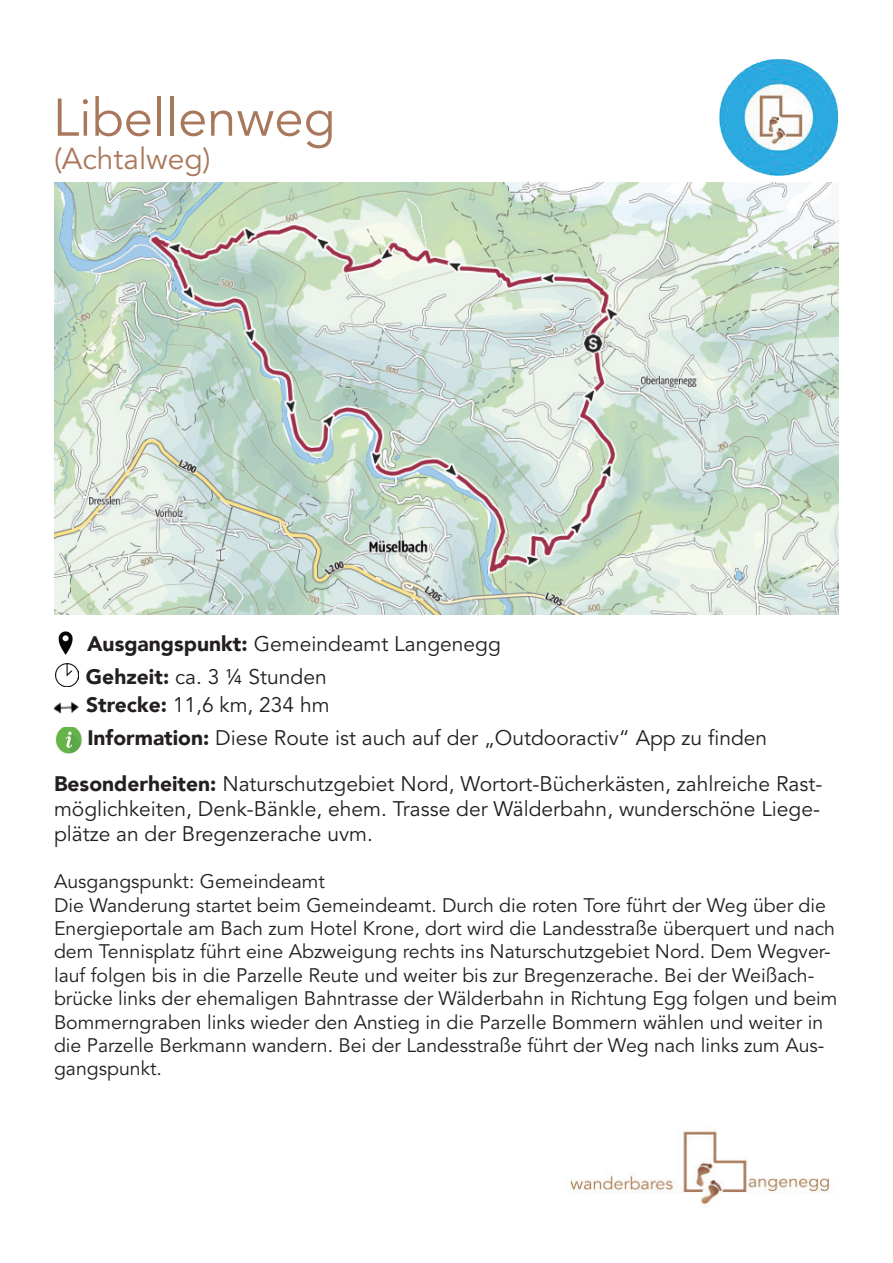
<style>
.page{position:relative;width:893px;height:1263px;background:#fff}
.page>*{position:absolute;margin:0;border:0;box-sizing:border-box;transform-origin:0 0}
.t1{font:52.5px "Avenir LT Std";color:#a9785c}
.t2{font:30px "Avenir LT Std";color:#a9785c}
.t3{font:21px/25.2px "Avenir LT Std";color:#231f20}
.t4{font:19.5px/23.4px "Avenir LT Std";color:#231f20}
.s1{font-family:"Avenir LT";font-weight:900}
</style>
<div class="page">
<img style="left:566px;top:1131px;width:264px;height:76px">
<img style="left:55px;top:663px;width:23px;height:23px">
<img style="left:58px;top:631px;width:15px;height:24px">
<img style="left:54px;top:702px;width:25px;height:12px">
<img style="left:55px;top:727px;width:27px;height:27px">
<img style="left:719px;top:59px;width:119px;height:117px">
<img style="left:54px;top:183px;width:785px;height:431px">
<h1 class="t1" style="left:53px;top:87px;width:284px">Libellenweg</h1>
<h2 class="t2" style="left:54px;top:142px;width:158px">(Achtalweg)</h2>
<p class="t3" style="left:86px;top:627px;width:416px;line-height:33px"><span class="s1">Ausgangspunkt:</span> Gemeindeamt Langenegg<br><span class="s1">Gehzeit:</span> ca. 3 ¼ Stunden</p>
<p class="t3" style="left:86px;top:693px;width:245px"><span class="s1">Strecke:</span> 11,6 km, 234 hm</p>
<p class="t3" style="left:87px;top:726px;width:681px"><span class="s1">Information:</span> Diese Route ist auch auf der „Outdooractiv“ App zu finden</p>
<p class="t3" style="left:54px;top:772px;width:770px;text-align:justify"><span class="s1">Besonderheiten:</span> Naturschutzgebiet Nord, Wortort-Bücherkästen, zahlreiche Rast&shy;möglichkeiten, Denk-Bänkle, ehem. Trasse der Wälderbahn, wunderschöne Liege&shy;plätze an der Bregenzerache uvm.</p>
<p class="t4" style="left:54px;top:870px;width:785px">Ausgangspunkt: Gemeindeamt<br>Die Wanderung startet beim Gemeindeamt. Durch die roten Tore führt der Weg über die Energieportale am Bach zum Hotel Krone, dort wird die Landesstraße überquert und nach dem Tennisplatz führt eine Abzweigung rechts ins Naturschutzgebiet Nord. Dem Wegver&shy;lauf folgen bis in die Parzelle Reute und weiter bis zur Bregenzerache. Bei der Weißach&shy;brücke links der ehemaligen Bahntrasse der Wälderbahn in Richtung Egg folgen und beim Bommerngraben links wieder den Anstieg in die Parzelle Bommern wählen und weiter in die Parzelle Berkmann wandern. Bei der Landesstraße führt der Weg nach links zum Aus&shy;gangspunkt.</p>
</div>
